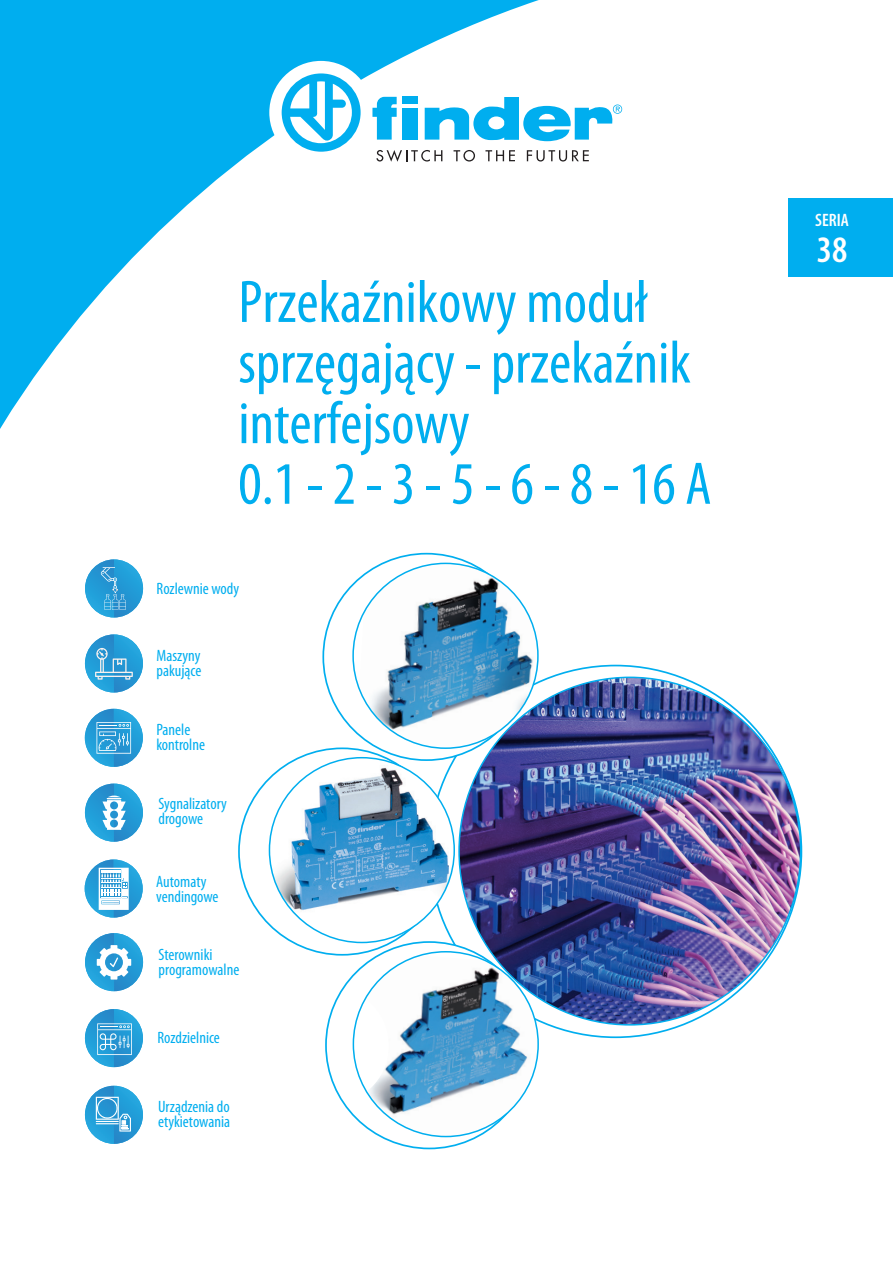
<style>
.page{position:relative;width:893px;height:1263px;background:#fff}
.page>*{position:absolute;margin:0;border:0;box-sizing:border-box;transform-origin:0 0}
.t1{font:condensed 60.6px/60.6px "Myriad Pro";color:#00aeef}
.t2{font:600 condensed 37.5px "Myriad Pro";color:#fff}
.t3{font:600 condensed 18px "Myriad Pro";color:#fff}
.t4{font:condensed 16.5px/15px "Myriad Pro";color:#00aeef}
</style>
<div class="page">
<div style="left:788px;top:198px;width:105px;height:78px;background:#00aeef"></div>
<svg style="left:0;top:0;width:551px;height:429px"></svg>
<div style="left:269px;top:61px;width:104px;height:103px;background:#fff;border-radius:50%"></div>
<svg style="left:282px;top:73px;width:79px;height:79px"></svg>
<svg style="left:425px;top:97px;width:197px;height:44px"></svg>
<svg style="left:372px;top:97px;width:25px;height:43px"></svg>
<div style="left:403px;top:108px;width:15px;height:32px;background:#00aeef"></div>
<div style="left:403px;top:97px;width:15px;height:7px;background:#00aeef"></div>
<svg style="left:376px;top:150px;width:66px;height:12px"></svg>
<svg style="left:454px;top:150px;width:21px;height:12px"></svg>
<svg style="left:485px;top:150px;width:30px;height:11px"></svg>
<svg style="left:527px;top:150px;width:62px;height:12px"></svg>
<img style="left:359px;top:564px;width:178px;height:183px">
<img style="left:269px;top:758px;width:185px;height:167px">
<img style="left:353px;top:956px;width:185px;height:180px">
<svg style="left:353px;top:985px;width:38px;height:121px"></svg>
<img style="left:459px;top:677px;width:342px;height:348px">
<img style="left:85px;top:634px;width:58px;height:58px">
<svg style="left:95px;top:648px;width:38px;height:32px"></svg>
<img style="left:85px;top:784px;width:58px;height:58px">
<svg style="left:102px;top:795px;width:24px;height:35px"></svg>
<img style="left:85px;top:933px;width:58px;height:58px">
<svg style="left:97px;top:945px;width:34px;height:34px"></svg>
<img style="left:85px;top:709px;width:58px;height:58px">
<svg style="left:97px;top:722px;width:34px;height:32px"></svg>
<img style="left:85px;top:1009px;width:58px;height:58px">
<svg style="left:97px;top:1023px;width:35px;height:32px"></svg>
<img style="left:85px;top:1086px;width:58px;height:58px">
<svg style="left:96px;top:1097px;width:35px;height:34px"></svg>
<img style="left:85px;top:859px;width:58px;height:58px">
<svg style="left:99px;top:868px;width:30px;height:42px"></svg>
<img style="left:85px;top:559px;width:58px;height:58px">
<svg style="left:101px;top:567px;width:25px;height:43px"></svg>
<h1 class="t1" style="left:238px;top:271px;width:475px">Przekaźnikowy moduł sprzęgający - przekaźnik interfejsowy<br>0.1 - 2 - 3 - 5 - 6 - 8 - 16 A</h1>
<p class="t4" style="left:157px;top:581px;width:84px">Rozlewnie wody</p>
<p class="t4" style="left:156px;top:648px;width:46px">Maszyny pakujące</p>
<p class="t4" style="left:156px;top:722px;width:50px">Panele kontrolne</p>
<p class="t4" style="left:158px;top:796px;width:70px">Sygnalizatory drogowe</p>
<p class="t4" style="left:156px;top:874px;width:64px">Automaty vendingowe</p>
<p class="t4" style="left:159px;top:947px;width:82px">Sterowniki programowalne</p>
<p class="t4" style="left:158px;top:1029px;width:64px">Rozdzielnice</p>
<p class="t4" style="left:158px;top:1098px;width:74px">Urządzenia do etykietowania</p>
<p class="t3" style="left:815px;top:210px;width:35px">SЕRIA</p>
<h2 class="t2" style="left:817px;top:229px;width:32px">38</h2>
</div>
